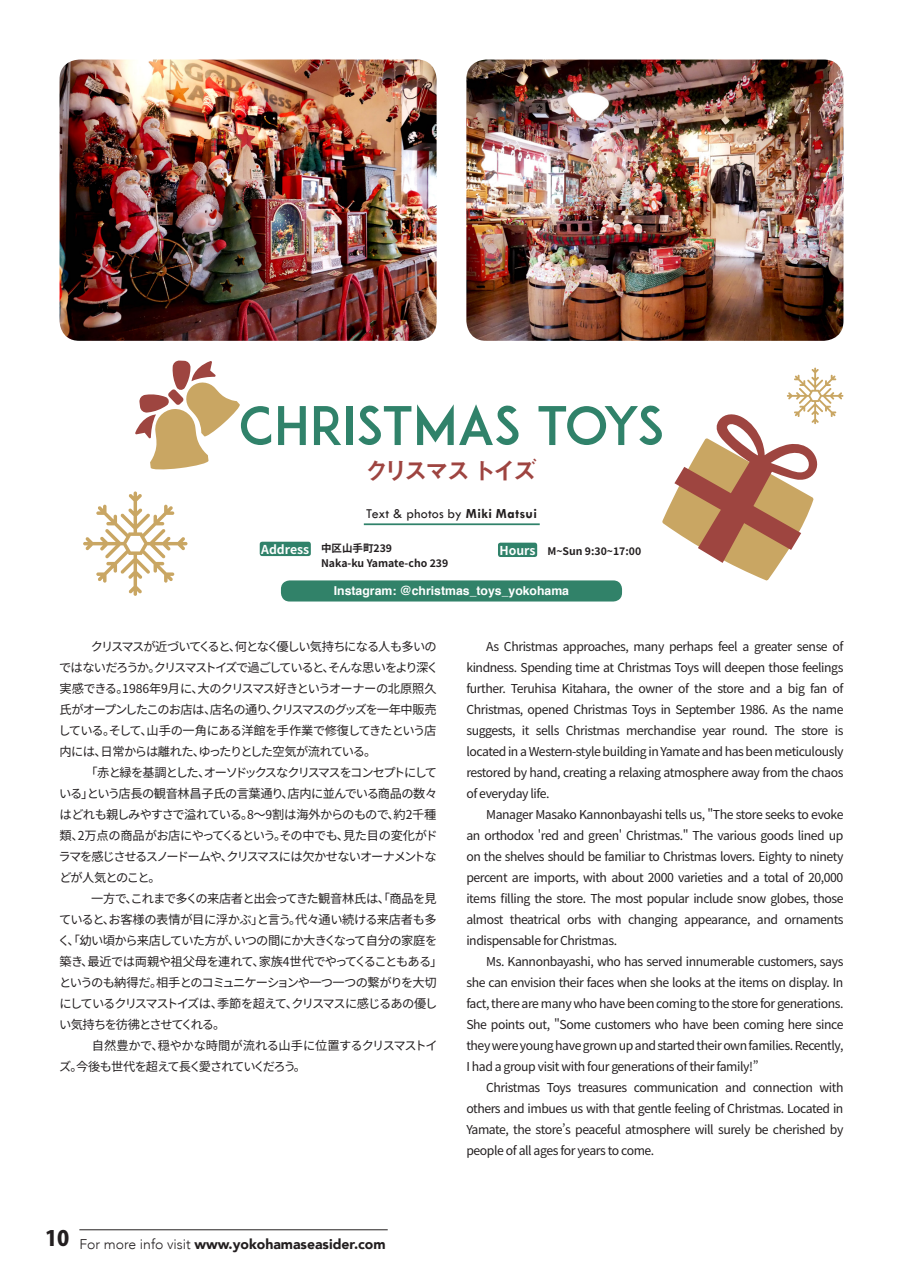
<style>
.page{position:relative;width:903px;height:1275px;background:#fff}
.page>*{position:absolute;margin:0;border:0;box-sizing:border-box;transform-origin:0 0}
.t1{font:52.5px "ADAM.CGPRO";letter-spacing:-.015em;color:#30826a}
.t2{font:24.5px "Midashi Go Pr 6 N MB31";letter-spacing:-.16em;color:#9e4440}
.t3{font:900 14px "Avenir";color:#231f20}
.t4{font:14px "Tw Cen";letter-spacing:.01em;color:#231f20}
.t5{font:12.25px/21px "Source Han Sans";letter-spacing:-.05em;color:#231f20;text-align:justify}
.t6{font:12.25px/21px "Source Han Sans";letter-spacing:-.08em;color:#231f20}
.t7{font:700 12.25px "Helvetica";color:#fff}
.t8{font:700 10.5px/14.7px "Source Han Sans";color:#231f20}
.s1{font-weight:700}
.s2{font-size:12.25px;color:#fff}
.s3{font-weight:300}
</style>
<div class="page">
<hr style="left:79px;top:1229px;width:309px;height:1px;background:#231f20">
<img style="left:60px;top:60px;width:377px;height:281px">
<img style="left:466px;top:60px;width:377px;height:281px">
<div style="left:281px;top:580px;width:341px;height:21px;background:#318269;border-radius:9px"></div>
<div style="left:260px;top:542px;width:51px;height:14px;background:#30826a;border-radius:2px"></div>
<div style="left:498px;top:543px;width:39px;height:14px;background:#30826a;border-radius:2px"></div>
<hr style="left:364px;top:523px;width:176px;height:2px;background:#30826a">
<svg style="left:135px;top:360px;width:105px;height:110px"></svg>
<svg style="left:662px;top:368px;width:181px;height:213px"></svg>
<svg style="left:83px;top:491px;width:104px;height:105px"></svg>
<h1 class="t1" style="left:238px;top:394px;width:428px">CHRISTMAS TOYS</h1>
<h2 class="t2" style="left:364px;top:451px;width:174px">クリスマス トイズ</h2>
<p class="t4" style="left:366px;top:505px;width:172px">Text &amp; photos by <span class="s1">Miki Matsui</span></p>
<p class="t8" style="left:321px;top:541px;width:129px;text-indent:-60px"><span class="s2">Address</span> 中区山手町239<br>Naka-ku Yamate-cho 239</p>
<p class="t8" style="left:499px;top:544px;width:143px"><span class="s2">Hours</span> M~Sun 9:30~17:00</p>
<p class="t7" style="left:334px;top:581px;width:237px">Instagram: @christmas_toys_yokohama</p>
<p class="t6" style="left:59px;top:636px;width:382px;text-indent:21px">　クリスマスが近づいてくると、何となく優しい気持ちになる人も多いのではないだろうか。クリスマストイズで過ごしていると、そんな思いをより深く実感できる。1986年9月に、大のクリスマス好きというオーナーの北原照久氏がオープンしたこのお店は、店名の通り、クリスマスのグッズを一年中販売している。そして、山手の一角にある洋館を手作業で修復してきたという店内には、日常からは離れた、ゆったりとした空気が流れている。</p>
<p class="t5" style="left:59px;top:762px;width:381px;text-indent:21px">　「赤と緑を基調とした、オーソドックスなクリスマスをコンセプトにしている」という店長の観音林昌子氏の言葉通り、店内に並んでいる商品の数々はどれも親しみやすさで溢れている。8〜9割は海外からのもので、約2千種類、2万点の商品がお店にやってくるという。その中でも、見た目の変化がドラマを感じさせるスノードームや、クリスマスには欠かせないオーナメントなどが人気とのこと。</p>
<p class="t5" style="left:58px;top:888px;width:386px;text-align:left;text-indent:22px">　一方で、これまで多くの来店者と出会ってきた観音林氏は、「商品を見ていると、お客様の表情が目に浮かぶ」と言う。代々通い続ける来店者も多く、「幼い頃から来店していた方が、いつの間にか大きくなって自分の家庭を築き、最近では両親や祖父母を連れて、家族4世代でやってくることもある」というのも納得だ。相手とのコミュニケーションや一つ一つの繋がりを大切にしているクリスマストイズは、季節を超えて、クリスマスに感じるあの優しい気持ちを彷彿とさせてくれる。</p>
<p class="t5" style="left:59px;top:1035px;width:380px;text-indent:20px">　自然豊かで、穏やかな時間が流れる山手に位置するクリスマストイズ。今後も世代を超えて長く愛されていくだろう。</p>
<p class="t3" style="left:45px;top:1232px;width:342px"><sup>10</sup> <span class="s3">For more info visit</span> www.yokohamaseasider.com</p>
<p class="t5" style="left:466px;top:636px;width:379px;text-indent:20px">As Christmas approaches, many perhaps feel a greater sense of kindness. Spending time at Christmas Toys will deepen those feelings further. Teruhisa Kitahara, the owner of the store and a big fan of Christmas, opened Christmas Toys in September 1986. As the name suggests, it sells Christmas merchandise year round. The store is located in a Western-style building in Yamate and has been meticulously restored by hand, creating a relaxing atmosphere away from the chaos of everyday life.</p>
<p class="t5" style="left:466px;top:804px;width:379px;text-indent:20px">Manager Masako Kannonbayashi tells us, "The store seeks to evoke an orthodox 'red and green' Christmas." The various goods lined up on the shelves should be familiar to Christmas lovers. Eighty to ninety percent are imports, with about 2000 varieties and a total of 20,000 items filling the store. The most popular include snow globes, those almost theatrical orbs with changing appearance, and ornaments indispensable for Christmas.</p>
<p class="t5" style="left:466px;top:951px;width:379px;text-indent:20px">Ms. Kannonbayashi, who has served innumerable customers, says she can envision their faces when she looks at the items on display. In fact, there are many who have been coming to the store for generations.<br>She points out, "Some customers who have been coming here since they were young have grown up and started their own families. Recently, I had a group visit with four generations of their family!”</p>
<p class="t5" style="left:466px;top:1077px;width:379px;text-indent:20px">Christmas Toys treasures communication and connection with others and imbues us with that gentle feeling of Christmas. Located in Yamate, the store’s peaceful atmosphere will surely be cherished by people of all ages for years to come.</p>
</div>
